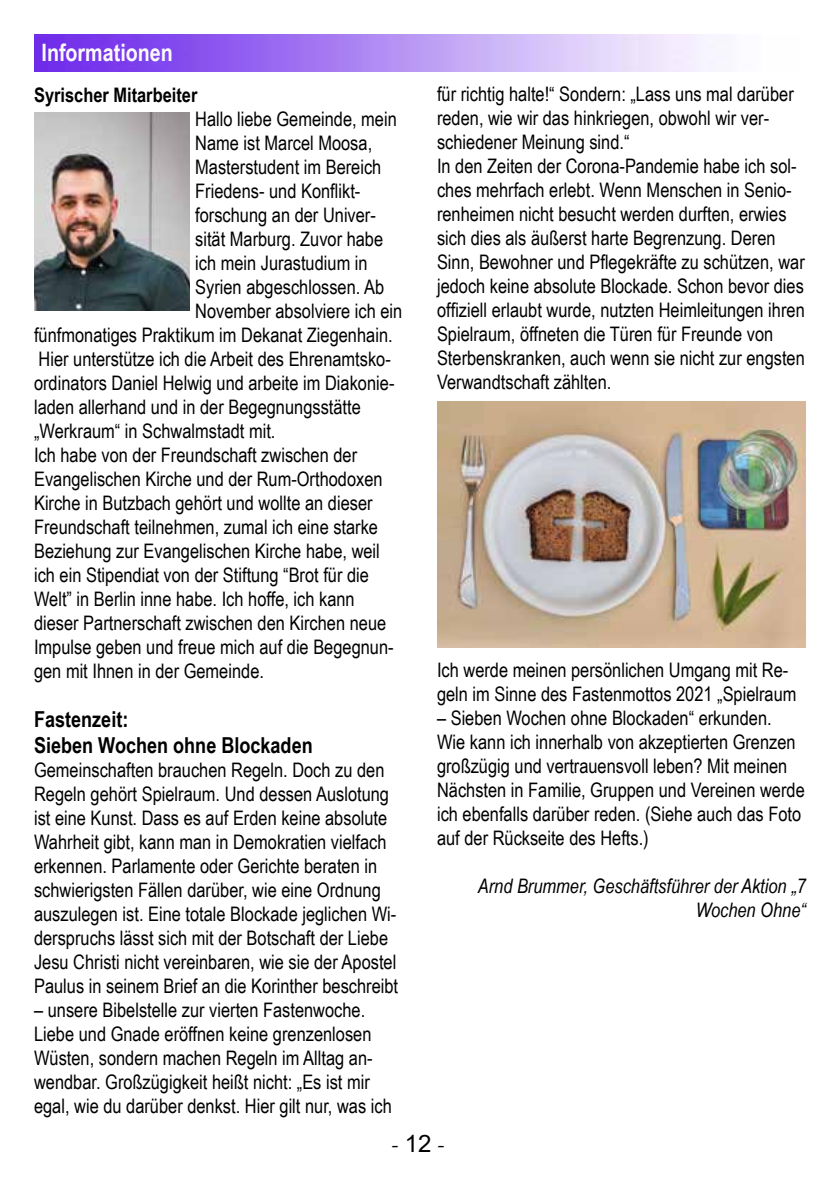
<style>
.page{position:relative;width:840px;height:1191px;background:#fff}
.page>*{position:absolute;margin:0;border:0;box-sizing:border-box;transform-origin:0 0}
.t1{font:700 24px "Arial Narrow";color:#fbfbfb}
.t2{font:24px "Minion Pro";color:#000}
.t3{font:700 22px/26.4px "Arial Narrow";color:#000}
.t4{font:20px/24px "Arial Narrow";color:#000}
.t5{font:italic 20px/24px "Arial Narrow";color:#000;text-align:right}
.t6{font:700 20px "Arial Narrow";color:#000}
.s1{font-family:"Arial"}
</style>
<div class="page">
<img style="left:34px;top:34px;width:682px;height:37px">
<img style="left:34px;top:112px;width:155px;height:199px">
<img style="left:437px;top:402px;width:368px;height:245px">
<p class="t1" style="left:41px;top:35px;width:133px">Informationen</p>
<p class="t6" style="left:34px;top:80px;width:165px">Syrischer Mitarbeiter</p>
<p class="t4" style="left:195px;top:106px;width:203px">Hallo liebe Gemeinde, mein</p>
<p class="t4" style="left:195px;top:130px;width:178px">Name ist Marcel Moosa,</p>
<p class="t4" style="left:195px;top:154px;width:187px">Masterstudent im Bereich</p>
<p class="t4" style="left:195px;top:178px;width:166px">Friedens- und Konflikt-</p>
<p class="t4" style="left:195px;top:202px;width:182px">forschung an der Univer-</p>
<p class="t4" style="left:195px;top:226px;width:189px">sität Marburg. Zuvor habe</p>
<p class="t4" style="left:195px;top:250px;width:174px">ich mein Jurastudium in</p>
<p class="t4" style="left:195px;top:274px;width:190px">Syrien abgeschlossen. Ab</p>
<p class="t4" style="left:195px;top:298px;width:208px">November absolviere ich ein</p>
<p class="t4" style="left:34px;top:322px;width:360px">fünfmonatiges Praktikum im Dekanat Ziegenhain.</p>
<p class="t4" style="left:39px;top:346px;width:353px">Hier unterstütze ich die Arbeit des Ehrenamtsko-</p>
<p class="t4" style="left:34px;top:370px;width:362px">ordinators Daniel Helwig und arbeite im Diakonie-</p>
<p class="t4" style="left:34px;top:394px;width:328px">laden allerhand und in der Begegnungsstätte</p>
<p class="t4" style="left:34px;top:418px;width:243px">„Werkraum“ in Schwalmstadt mit.</p>
<p class="t4" style="left:34px;top:442px;width:324px">Ich habe von der Freundschaft zwischen der</p>
<p class="t4" style="left:34px;top:466px;width:350px">Evangelischen Kirche und der Rum-Orthodoxen</p>
<p class="t4" style="left:34px;top:490px;width:340px">Kirche in Butzbach gehört und wollte an dieser</p>
<p class="t4" style="left:34px;top:514px;width:345px">Freundschaft teilnehmen, zumal ich eine starke</p>
<p class="t4" style="left:34px;top:538px;width:347px">Beziehung zur Evangelischen Kirche habe, weil</p>
<p class="t4" style="left:34px;top:562px;width:336px">ich ein Stipendiat von der Stiftung “Brot für die</p>
<p class="t4" style="left:34px;top:586px;width:322px">Welt” in Berlin inne habe. Ich hoffe, ich kann</p>
<p class="t4" style="left:34px;top:610px;width:353px">dieser Partnerschaft zwischen den Kirchen neue</p>
<p class="t4" style="left:34px;top:634px;width:361px">Impulse geben und freue mich auf die Begegnun-</p>
<p class="t4" style="left:34px;top:658px;width:231px">gen mit Ihnen in der Gemeinde.</p>
<p class="t3" style="left:34px;top:704px;width:280px">Fastenzeit:<br>Sieben Wochen ohne Blockaden</p>
<p class="t4" style="left:34px;top:757px;width:365px">Gemeinschaften brauchen Regeln. Doch zu den Regeln gehört Spielraum. Und dessen Auslotung ist eine Kunst. Dass es auf Erden keine absolute Wahrheit gibt, kann man in Demokratien vielfach erkennen. Parlamente oder Gerichte beraten in schwierigsten Fällen darüber, wie eine Ordnung auszulegen ist. Eine totale Blockade jeglichen Wi&shy;derspruchs lässt sich mit der Botschaft der Liebe Jesu Christi nicht vereinbaren, wie sie der Apostel Paulus in seinem Brief an die Korinther beschreibt</p>
<p class="t4" style="left:34px;top:997px;width:359px">– unsere Bibelstelle zur vierten Fastenwoche.<br>Liebe und Gnade eröffnen keine grenzenlosen Wüsten, sondern machen Regeln im Alltag an&shy;wendbar. Großzügigkeit heißt nicht: „Es ist mir egal, wie du darüber denkst. Hier gilt nur, was ich</p>
<p class="t4" style="left:437px;top:81px;width:369px">für richtig halte!“ Sondern: „Lass uns mal darüber reden, wie wir das hinkriegen, obwohl wir ver&shy;schiedener Meinung sind.“<br>In den Zeiten der Corona-Pandemie habe ich sol&shy;ches mehrfach erlebt. Wenn Menschen in Senio&shy;renheimen nicht besucht werden durften, erwies sich dies als äußerst harte Begrenzung. Deren Sinn, Bewohner und Pflegekräfte zu schützen, war jedoch keine absolute Blockade. Schon bevor dies offiziell erlaubt wurde, nutzten Heimleitungen ihren Spielraum, öffneten die Türen für Freunde von Sterbenskranken, auch wenn sie nicht zur engsten Verwandtschaft zählten.</p>
<p class="t4" style="left:437px;top:657px;width:361px">Ich werde meinen persönlichen Umgang mit Re&shy;geln im Sinne des Fastenmottos 2021 „Spielraum</p>
<p class="t4" style="left:437px;top:705px;width:369px">– Sieben Wochen ohne Blockaden“ erkunden.<br>Wie kann ich innerhalb von akzeptierten Grenzen großzügig und vertrauensvoll leben? Mit meinen Nächsten in Familie, Gruppen und Vereinen werde ich ebenfalls darüber reden. (Siehe auch das Foto auf der Rückseite des Hefts.)</p>
<p class="t5" style="left:477px;top:873px;width:329px">Arnd Brummer, Geschäftsführer der Aktion „7<br>Wochen Ohne“</p>
<p class="t2" style="left:390px;top:1128px;width:56px">- <span class="s1">12</span> -</p>
</div>
